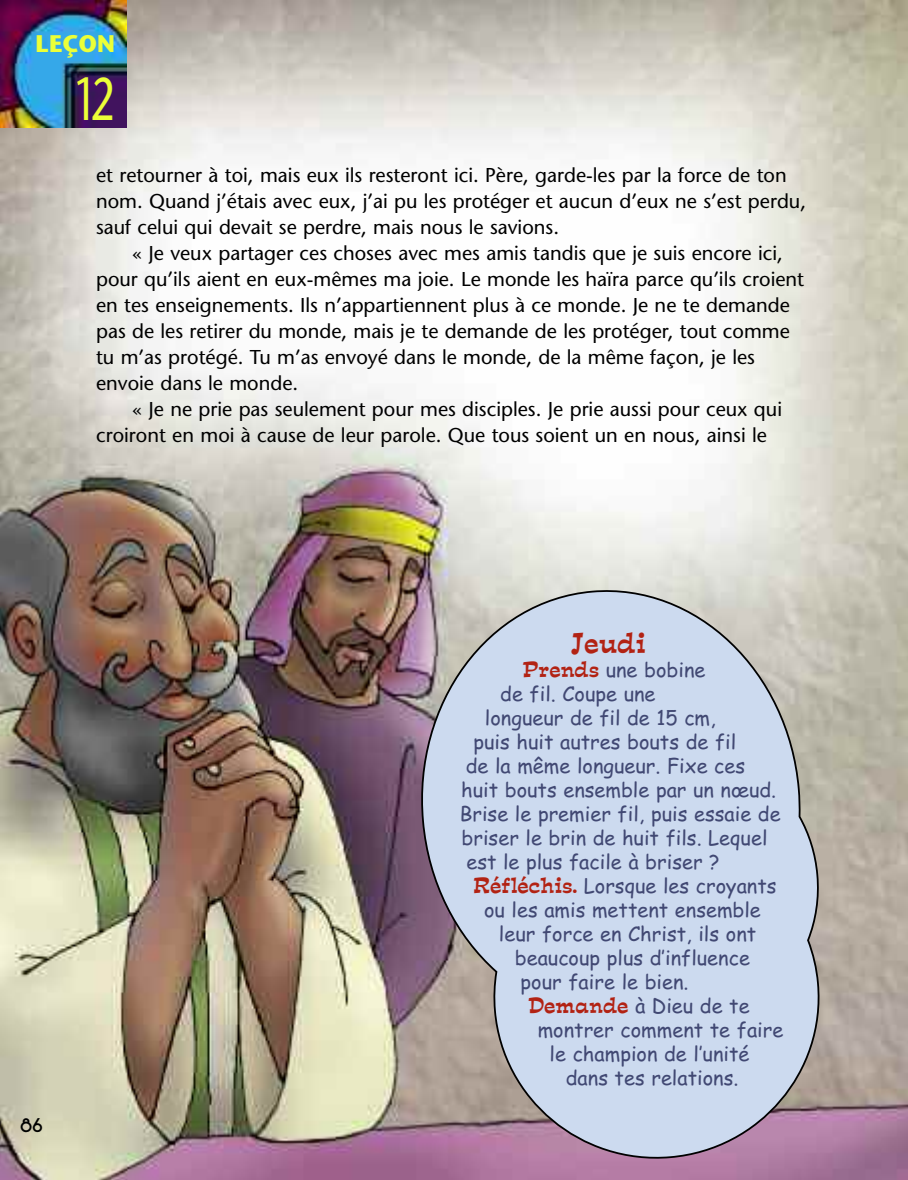
<style>
.page{position:relative;width:908px;height:1180px;background:#fff}
.page>*{position:absolute;margin:0;border:0;box-sizing:border-box;transform-origin:0 0}
.t1{font:60px "Stone Sans";color:#ebff38;scale:.7 1}
.t2{font:26px "Estro Font";color:#b22213}
.t3{font:700 24px "Stone Sans";color:#ebff38}
.t4{font:20px/26px "Stone Sans";color:#000}
.t5{font:20px "Comic Sans MS";color:#414873}
.t6{font:700 20px "New Garden";color:#000}
.s1{font-family:"Estro Font";color:#b22213}
</style>
<div class="page">
<img style="left:0;top:0;width:907px;height:1179px">
<svg style="left:412px;top:582px;width:413px;height:582px;background:#c3c8d8"></svg>
<img style="left:0;top:0;width:126px;height:127px">
<p class="t3" style="left:36px;top:34px;width:81px">LEÇON</p>
<h1 class="t1" style="left:74px;top:76px;width:60px">12</h1>
<p class="t4" style="left:96px;top:164px;width:711px">et retourner à toi, mais eux ils resteront ici. Père, garde-les par la force de ton nom. Quand j’étais avec eux, j’ai pu les protéger et aucun d’eux ne s’est perdu, sauf celui qui devait se perdre, mais nous le savions.</p>
<p class="t4" style="left:96px;top:242px;width:709px;text-indent:36px">« Je veux partager ces choses avec mes amis tandis que je suis encore ici, pour qu’ils aient en eux-mêmes ma joie. Le monde les haïra parce qu’ils croient en tes enseignements. Ils n’appartiennent plus à ce monde. Je ne te demande pas de les retirer du monde, mais je te demande de les protéger, tout comme tu m’as protégé. Tu m’as envoyé dans le monde, de la même façon, je les envoie dans le monde.</p>
<p class="t4" style="left:96px;top:398px;width:687px;text-indent:36px">« Je ne prie pas seulement pour mes disciples. Je prie aussi pour ceux qui croiront en moi à cause de leur parole. Que tous soient un en nous, ainsi le</p>
<p class="t6" style="left:20px;top:1113px;width:24px">86</p>
<h2 class="t2" style="left:571px;top:628px;width:75px">Jeudi</h2>
<p class="t5" style="left:522px;top:658px;width:184px"><span class="s1">Prends</span> une bobine</p>
<p class="t5" style="left:500px;top:682px;width:157px">de fil. Coupe une</p>
<p class="t5" style="left:484px;top:706px;width:232px">longueur de fil de 15 cm,</p>
<p class="t5" style="left:473px;top:730px;width:264px">puis huit autres bouts de fil</p>
<p class="t5" style="left:465px;top:754px;width:281px">de la même longueur. Fixe ces</p>
<p class="t5" style="left:461px;top:778px;width:316px">huit bouts ensemble par un nœud.</p>
<p class="t5" style="left:459px;top:802px;width:322px">Brise le premier fil, puis essaie de</p>
<p class="t5" style="left:461px;top:826px;width:307px">briser le brin de huit fils. Lequel</p>
<p class="t5" style="left:466px;top:850px;width:255px">est le plus facile à briser ?</p>
<p class="t5" style="left:473px;top:874px;width:304px"><span class="s1">Réfléchis.</span> Lorsque les croyants</p>
<p class="t5" style="left:484px;top:898px;width:278px">ou les amis mettent ensemble</p>
<p class="t5" style="left:498px;top:922px;width:259px">leur force en Christ, ils ont</p>
<p class="t5" style="left:514px;top:946px;width:236px">beaucoup plus d’influence</p>
<p class="t5" style="left:520px;top:970px;width:169px">pour faire le bien.</p>
<p class="t5" style="left:528px;top:994px;width:223px"><span class="s1">Demande</span> à Dieu de te</p>
<p class="t5" style="left:537px;top:1018px;width:247px">montrer comment te faire</p>
<p class="t5" style="left:549px;top:1042px;width:201px">le champion de l’unité</p>
<p class="t5" style="left:565px;top:1066px;width:174px">dans tes relations.</p>
</div>
